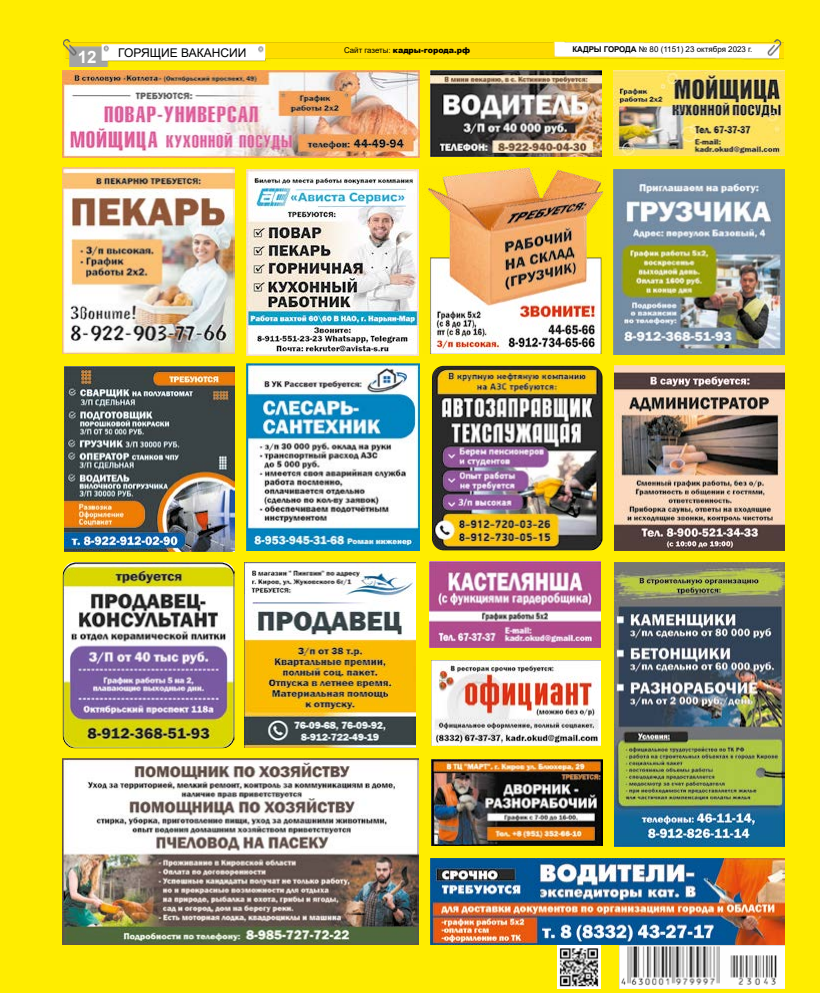
<style>
.page{position:relative;width:820px;height:993px;background:#fff}
.page>*{position:absolute;margin:0;border:0;box-sizing:border-box;transform-origin:0 0}
.t1{font:700 17px "Arial";color:#fff}
.t2{font:12px "Arial";color:#000}
.t3{font:8px "Arial";color:#000}
.t4{font:900 8px "Arial";color:#000}
.s1{font-weight:400}
.s2{font-weight:700}
</style>
<div class="page">
<div style="left:0;top:0;width:819px;height:992px;background:#ffed00"></div>
<img style="left:63px;top:39px;width:720px;height:27px">
<img style="left:557px;top:945px;width:43px;height:43px">
<img style="left:619px;top:945px;width:164px;height:43px">
<img style="left:246px;top:169px;width:172px;height:187px">
<img style="left:64px;top:366px;width:171px;height:185px">
<img style="left:246px;top:363px;width:173px;height:187px">
<img style="left:432px;top:365px;width:170px;height:185px">
<img style="left:62px;top:758px;width:356px;height:186px">
<img style="left:427px;top:167px;width:177px;height:186px">
<img style="left:614px;top:365px;width:170px;height:185px">
<img style="left:63px;top:70px;width:356px;height:88px">
<img style="left:614px;top:562px;width:170px;height:284px">
<img style="left:430px;top:70px;width:171px;height:86px">
<img style="left:62px;top:167px;width:172px;height:186px">
<img style="left:63px;top:562px;width:172px;height:186px">
<img style="left:613px;top:170px;width:170px;height:184px">
<img style="left:244px;top:562px;width:171px;height:185px">
<img style="left:430px;top:858px;width:354px;height:85px">
<img style="left:431px;top:660px;width:169px;height:85px">
<img style="left:431px;top:759px;width:170px;height:86px">
<img style="left:430px;top:561px;width:170px;height:86px">
<img style="left:613px;top:70px;width:170px;height:86px">
<h1 class="t1" style="left:78px;top:45px;width:20px">12</h1>
<p class="t4" style="left:344px;top:45px;width:127px"><span class="s1">Сайт газеты:</span> кадры-города.рф</p>
<h2 class="t2" style="left:118px;top:44px;width:129px">ГОРЯЩИЕ ВАКАНСИИ</h2>
<p class="t3" style="left:572px;top:43px;width:181px"><span class="s2">КАДРЫ ГОРОДА</span> № 80 (1151) 23 октября 2023 г.</p>
</div>
